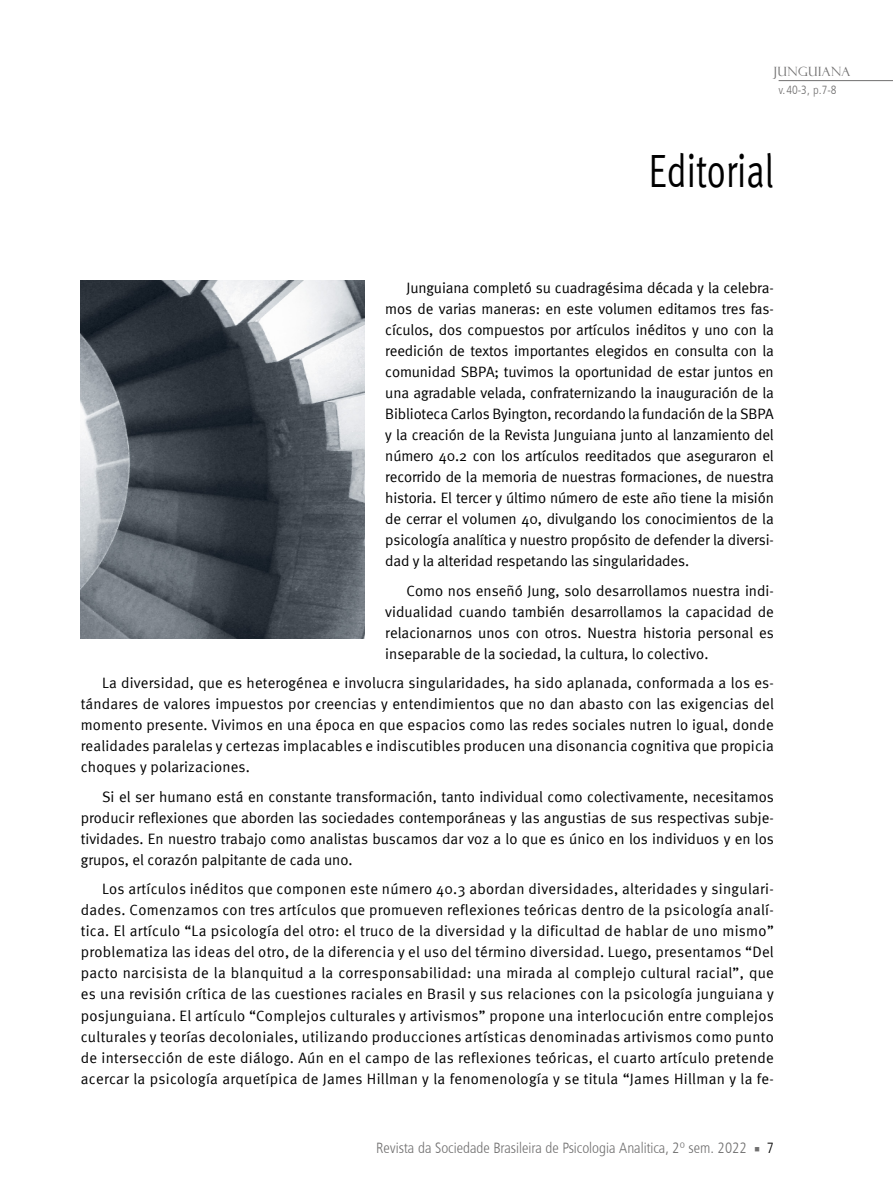
<style>
.page{position:relative;width:893px;height:1191px;background:#fff}
.page>*{position:absolute;margin:0;border:0;box-sizing:border-box;transform-origin:0 0}
.t1{font:46.5px "Meta Normal";color:#000;scale:.76 1}
.t2{font:15px/21px "Meta Normal";color:#000;text-align:justify}
.t3{font:15px "Humanist 777 BT Light Condensed B";color:#706f6f}
.t4{font:12.75px "Felix Titling";letter-spacing:.03em;color:#706f6f}
.t5{font:12px "Humanist 777 BT Light Condensed B";color:#706f6f}
.s1{font-family:"Minion Pro"}
.s2{color:#000}
</style>
<div class="page">
<hr style="left:779px;top:80px;width:114px;height:1px;background:#706f6f">
<img style="left:81px;top:281px;width:283px;height:357px">
<p class="t4" style="left:774px;top:64px;width:78px">JUNGUIANA</p>
<p class="t5" style="left:778px;top:83px;width:60px">v.40-3, p.7-8</p>
<h1 class="t1" style="left:649px;top:144px;width:166px">Editorial</h1>
<p class="t2" style="left:385px;top:277px;width:390px;text-indent:21px">Junguiana completó su cuadragésima década y la celebra&shy;mos de varias maneras: en este volumen editamos tres fas&shy;cículos, dos compuestos por artículos inéditos y uno con la reedición de textos importantes elegidos en consulta con la comunidad SBPA; tuvimos la oportunidad de estar juntos en una agradable velada, confraternizando la inauguración de la Biblioteca Carlos Byington, recordando la fundación de la SBPA y la creación de la Revista Junguiana junto al lanzamiento del número 40.2 con los artículos reeditados que aseguraron el recorrido de la memoria de nuestras formaciones, de nuestra historia. El tercer y último número de este año tiene la misión de cerrar el volumen 40, divulgando los conocimientos de la psicología analítica y nuestro propósito de defender la diversi&shy;dad y la alteridad respetando las singularidades.</p>
<p class="t2" style="left:385px;top:580px;width:390px;text-indent:21px">Como nos enseñó Jung, solo desarrollamos nuestra indi&shy;vidualidad cuando también desarrollamos la capacidad de relacionarnos unos con otros. Nuestra historia personal es inseparable de la sociedad, la cultura, lo colectivo.</p>
<p class="t2" style="left:81px;top:672px;width:695px;text-indent:21px">La diversidad, que es heterogénea e involucra singularidades, ha sido aplanada, conformada a los es&shy;tándares de valores impuestos por creencias y entendimientos que no dan abasto con las exigencias del momento presente. Vivimos en una época en que espacios como las redes sociales nutren lo igual, donde realidades paralelas y certezas implacables e indiscutibles producen una disonancia cognitiva que propicia choques y polarizaciones.</p>
<p class="t2" style="left:81px;top:786px;width:695px;text-indent:21px">Si el ser humano está en constante transformación, tanto individual como colectivamente, necesitamos producir reflexiones que aborden las sociedades contemporáneas y las angustias de sus respectivas subje&shy;tividades. En nuestro trabajo como analistas buscamos dar voz a lo que es único en los individuos y en los grupos, el corazón palpitante de cada uno.</p>
<p class="t2" style="left:81px;top:878px;width:695px;text-indent:21px">Los artículos inéditos que componen este número 40.3 abordan diversidades, alteridades y singulari&shy;dades. Comenzamos con tres artículos que promueven reflexiones teóricas dentro de la psicología analí&shy;tica. El artículo “La psicología del otro: el truco de la diversidad y la dificultad de hablar de uno mismo” problematiza las ideas del otro, de la diferencia y el uso del término diversidad. Luego, presentamos “Del pacto narcisista de la blanquitud a la corresponsabilidad: una mirada al complejo cultural racial”, que es una revisión crítica de las cuestiones raciales en Brasil y sus relaciones con la psicología junguiana y posjunguiana. El artículo “Complejos culturales y artivismos” propone una interlocución entre complejos culturales y teorías decoloniales, utilizando producciones artísticas denominadas artivismos como punto de intersección de este diálogo. Aún en el campo de las reflexiones teóricas, el cuarto artículo pretende acercar la psicología arquetípica de James Hillman y la fenomenología y se titula “James Hillman y la fe-</p>
<p class="t3" style="left:376px;top:1138px;width:399px">Revista da Sociedade Brasileira de Psicologia Analitica, 2º sem. 2022 <span class="s1">■</span> <span class="s2">7</span></p>
</div>
